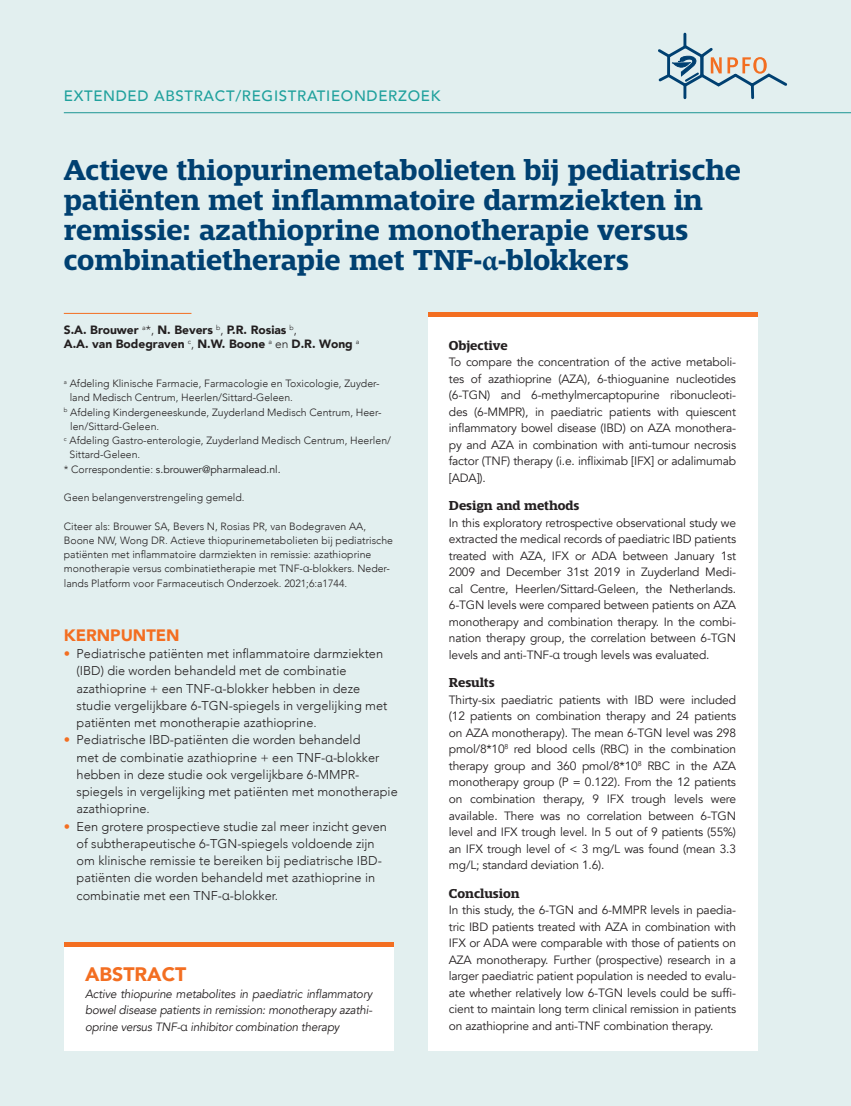
<style>
.page{position:relative;width:851px;height:1106px;background:#fff}
.page>*{position:absolute;margin:0;border:0;box-sizing:border-box;transform-origin:0 0}
.t1{font:700 30px/30px "Mislab Std";color:#004071}
.t2{font:900 19.5px "Avenir";color:#f36e21}
.t3{font:900 16.5px "Avenir";color:#f36e21}
.t4{font:500 15px "Avenir";letter-spacing:.045em;color:#20a19d}
.t5{font:700 13.5px "Mislab Std";color:#231f20}
.t6{font:300 12.75px/17.2px "Avenir";color:#231f20}
.t7{font:12px/16.5px "Avenir";letter-spacing:-.015em;color:#231f20;text-align:justify}
.t8{font:italic 12px/16.5px "Avenir";letter-spacing:-.015em;color:#231f20;text-align:justify}
.t9{font:900 12px/14.2px "Avenir";color:#231f20}
.t10{font:300 10.5px/14.2px "Avenir";color:#231f20}
.t11{font:10.5px "Avenir";color:#231f20}
.s1{font-family:"Minion Pro"}
.s2{font-weight:300}
.s3{font-family:"Helvetica Neue"}
.s4{color:#f36e21}
.s5{font-family:"Helvetica Neue";font-weight:300;font-style:normal}
.s6{font-family:"Helvetica Neue";font-weight:300}
</style>
<div class="page">
<div style="left:0;top:0;width:850px;height:1106px;background:#e2efef"></div>
<svg style="left:658px;top:32px;width:130px;height:68px"></svg>
<hr style="left:64px;top:112px;width:786px;height:1px;background:#20a19d">
<hr style="left:64px;top:313px;width:127px;height:1px;background:#f36e21">
<div style="left:427px;top:313px;width:330px;height:737px;background:#fff"></div>
<div style="left:64px;top:942px;width:329px;height:108px;background:#fff"></div>
<hr style="left:427px;top:313px;width:330px;height:4px;background:#f36e21">
<hr style="left:64px;top:942px;width:329px;height:4px;background:#f36e21">
<p class="t4" style="left:64px;top:83px;width:378px">EXTENDED ABSTRACT/REGISTRATIEONDERZOEK</p>
<h1 class="t1" style="left:64px;top:155px;width:678px">Actieve thiopurinemetabolieten bij pediatrische patiënten met inflammatoire darmziekten in remissie: azathioprine monotherapie versus combinatietherapie met TNF-<span class="s1">α</span>-blokkers</h1>
<p class="t9" style="left:64px;top:322px;width:297px">S.A. Brouwer <sup>a</sup><span class="s2">*,</span> N. Bevers <sup>b</sup><span class="s2">,</span> P.R. Rosias <sup>b</sup><span class="s2">,<br></span>A.A. van Bodegraven <sup>c</sup><span class="s2">,</span> N.W. Boone <sup>a</sup> <span class="s2">en</span> D.R. Wong <sup>a</sup></p>
<p class="t10" style="left:64px;top:376px;width:317px"><sup>a</sup> Afdeling Klinische Farmacie, Farmacologie en Toxicologie, Zuyder-</p>
<p class="t10" style="left:70px;top:391px;width:225px">land Medisch Centrum, Heerlen/Sittard-Geleen.</p>
<p class="t10" style="left:64px;top:405px;width:319px"><sup>b</sup> Afdeling Kindergeneeskunde, Zuyderland Medisch Centrum, Heer-</p>
<p class="t10" style="left:70px;top:419px;width:90px">len/Sittard-Geleen.</p>
<p class="t10" style="left:64px;top:433px;width:329px"><sup>c</sup> Afdeling Gastro-enterologie, Zuyderland Medisch Centrum, Heerlen/</p>
<p class="t10" style="left:69px;top:448px;width:72px">Sittard-Geleen.</p>
<p class="t11" style="left:64px;top:463px;width:218px"><span class="s2">* Correspondentie:</span> s.brouwer@pharmalead.nl.</p>
<p class="t10" style="left:64px;top:490px;width:182px">Geen belangenverstrengeling gemeld.</p>
<p class="t10" style="left:64px;top:519px;width:330px">Citeer als: Brouwer SA, Bevers N, Rosias PR, van Bodegraven AA, Boone NW, Wong DR. Actieve thiopurinemetabolieten bij pediatrische patiënten met inflammatoire darmziekten in remissie: azathioprine monotherapie versus combinatietherapie met TNF-<span class="s3">α</span>-blokkers. Neder&shy;lands Platform voor Farmaceutisch Onderzoek. 2021;6:a1744.</p>
<h3 class="t3" style="left:64px;top:621px;width:117px">KERNPUNTEN</h3>
<p class="t6" style="left:77px;top:645px;width:312px;text-indent:-13px"><span class="s4">•</span> Pediatrische patiënten met inflammatoire darmziekten (IBD) die worden behandeld met de combinatie azathioprine + een TNF-<span class="s3">α</span>-blokker hebben in deze studie vergelijkbare 6-TGN-spiegels in vergelijking met patiënten met monotherapie azathioprine.</p>
<p class="t6" style="left:77px;top:731px;width:322px;text-indent:-13px"><span class="s4">•</span> Pediatrische IBD-patiënten die worden behandeld<br>met de combinatie azathioprine + een TNF-<span class="s3">α</span>-blokker hebben in deze studie ook vergelijkbare 6-MMPR&shy;spiegels in vergelijking met patiënten met monotherapie azathioprine.</p>
<p class="t6" style="left:77px;top:817px;width:312px;text-indent:-13px"><span class="s4">•</span> Een grotere prospectieve studie zal meer inzicht geven of subtherapeutische 6-TGN-spiegels voldoende zijn om klinische remissie te bereiken bij pediatrische IBD&shy;patiënten die worden behandeld met azathioprine in combinatie met een TNF-<span class="s3">α</span>-blokker.</p>
<h2 class="t2" style="left:85px;top:957px;width:103px">ABSTRACT</h2>
<p class="t8" style="left:85px;top:985px;width:289px">Active thiopurine metabolites in paediatric inflammatory bowel disease patients in remission: monotherapy azathi&shy;oprine versus TNF-<span class="s5">α</span> inhibitor combination therapy</p>
<p class="t5" style="left:449px;top:338px;width:60px">Objective</p>
<p class="t7" style="left:449px;top:354px;width:289px">To compare the concentration of the active metaboli&shy;tes of azathioprine (AZA), 6-thioguanine nucleotides (6-TGN) and 6-methylmercaptopurine ribonucleoti&shy;des (6-MMPR), in paediatric patients with quiescent inflammatory bowel disease (IBD) on AZA monothera&shy;py and AZA in combination with anti-tumour necrosis factor (TNF) therapy (i.e. infliximab [IFX] or adalimumab [ADA]).</p>
<p class="t5" style="left:449px;top:499px;width:132px">Design and methods</p>
<p class="t7" style="left:449px;top:514px;width:289px">In this exploratory retrospective observational study we extracted the medical records of paediatric IBD patients treated with AZA, IFX or ADA between January 1st 2009 and December 31st 2019 in Zuyderland Medi&shy;cal Centre, Heerlen/Sittard-Geleen, the Netherlands.<br>6-TGN levels were compared between patients on AZA monotherapy and combination therapy. In the combi&shy;nation therapy group, the correlation between 6-TGN levels and anti-TNF-<span class="s6">α</span> trough levels was evaluated.</p>
<p class="t5" style="left:449px;top:676px;width:47px">Results</p>
<p class="t7" style="left:449px;top:691px;width:289px">Thirty-six paediatric patients with IBD were included (12 patients on combination therapy and 24 patients on AZA monotherapy). The mean 6-TGN level was 298 pmol/8*10<sup>8</sup> red blood cells (RBC) in the combination therapy group and 360 pmol/8*10<sup>8</sup> RBC in the AZA monotherapy group (P = 0.122). From the 12 patients on combination therapy, 9 IFX trough levels were available. There was no correlation between 6-TGN level and IFX trough level. In 5 out of 9 patients (55%) an IFX trough level of &lt; 3 mg/L was found (mean 3.3 mg/L; standard deviation 1.6).</p>
<p class="t5" style="left:449px;top:886px;width:72px">Conclusion</p>
<p class="t7" style="left:449px;top:901px;width:289px">In this study, the 6-TGN and 6-MMPR levels in paedia&shy;tric IBD patients treated with AZA in combination with IFX or ADA were comparable with those of patients on AZA monotherapy. Further (prospective) research in a larger paediatric patient population is needed to evalu&shy;ate whether relatively low 6-TGN levels could be suffi&shy;cient to maintain long term clinical remission in patients on azathioprine and anti-TNF combination therapy.</p>
</div>
